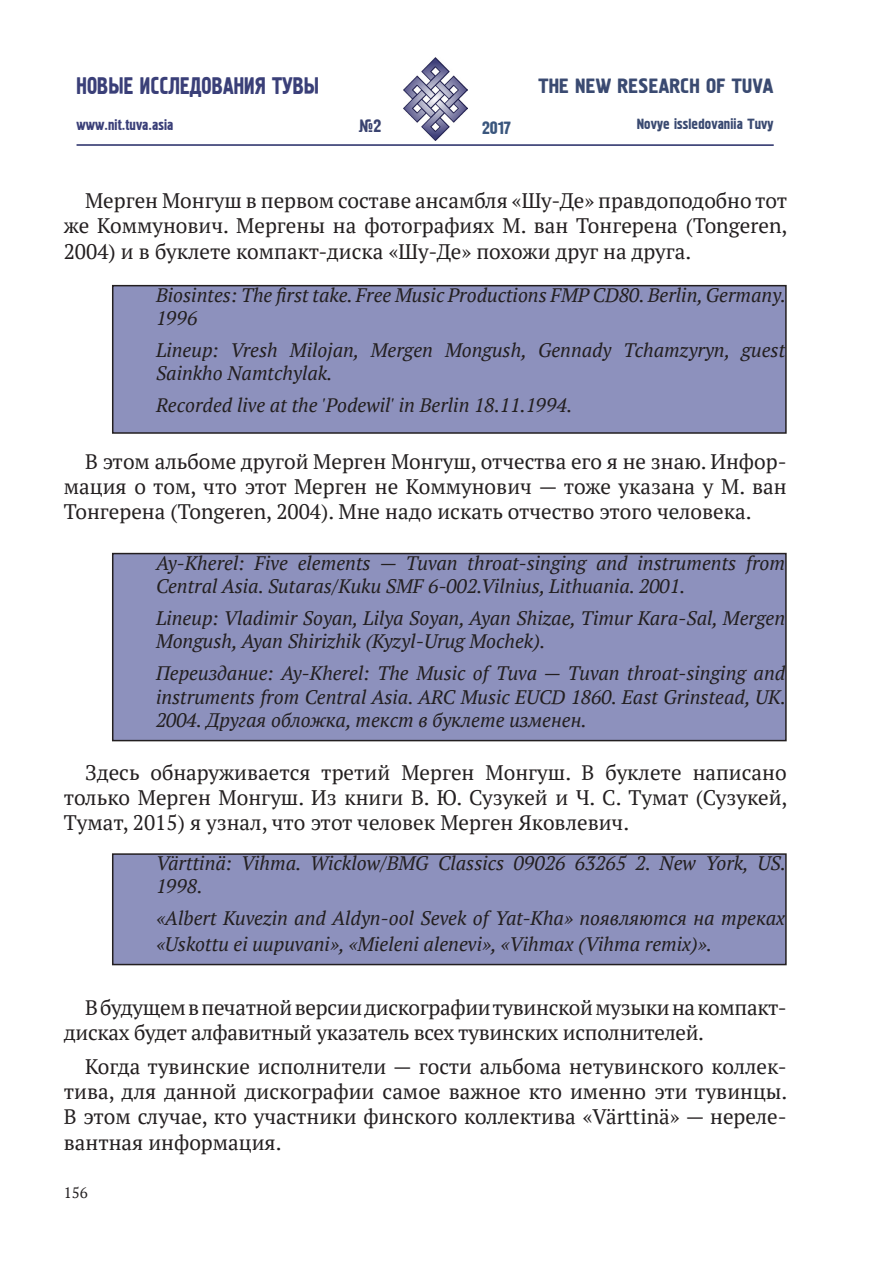
<style>
.page{position:relative;width:893px;height:1263px;background:#fff}
.page>*{position:absolute;margin:0;border:0;box-sizing:border-box;transform-origin:0 0}
.t1{font:24.3px "Pollock 1 CTT";color:#3a3f78;scale:.86 1}
.t2{font:21px/25.2px "PT Serif";color:#231f20;text-align:justify}
.t3{font:21px "Pollock 1 CTT";color:#3a4a71}
.t4{font:italic 19.5px/23.4px "PT Serif";color:#231f20}
.t5{font:18px "Pollock 1 CTT";color:#3a567d}
.t6{font:18px "Pollock 1 CTT";color:#3a4370}
.t7{font:15px "Pollock 1 CTT";color:#3a4a71}
.t8{font:15px "Pollock 1 CTT";color:#3a3f78}
.t9{font:15px "PT Serif";color:#231f20}
</style>
<div class="page">
<hr style="left:77px;top:144px;width:697px;height:2px;background:#232965">
<svg style="left:76px;top:144px;width:245px;height:2px"></svg>
<img style="left:403px;top:58px;width:64px;height:82px">
<div style="left:113px;top:286px;width:673px;height:147px;background:#8d91bd"></div>
<div style="left:112px;top:285px;width:675px;height:149px;border:2px solid #231f20"></div>
<div style="left:113px;top:554px;width:673px;height:187px;background:#8d91bd"></div>
<div style="left:112px;top:553px;width:675px;height:188px;border:2px solid #231f20"></div>
<div style="left:113px;top:854px;width:673px;height:110px;background:#8d91bd"></div>
<div style="left:112px;top:853px;width:675px;height:112px;border:2px solid #231f20"></div>
<p class="t1" style="left:77px;top:72px;width:284px">Новые исследования Тувы</p>
<p class="t8" style="left:77px;top:117px;width:98px">www.nit.tuva.asia</p>
<p class="t6" style="left:358px;top:116px;width:24px">№2</p>
<p class="t5" style="left:482px;top:118px;width:31px">2017</p>
<p class="t3" style="left:539px;top:74px;width:91px">The New research</p>
<p class="t3" style="left:706px;top:74px;width:47px">of Tuva</p>
<p class="t7" style="left:637px;top:115px;width:138px">Novye issledovaniia Tuvy</p>
<p class="t2" style="left:64px;top:188px;width:725px;text-indent:21px">Мерген Монгуш в первом составе ансамбля «Шу-Де» правдоподобно тот же Коммунович. Мергены на фотографиях М. ван Тонгерена (Tongeren, 2004) и в буклете компакт-диска «Шу-Де» похожи друг на друга.</p>
<p class="t4" style="left:156px;top:283px;width:631px">Biosintes: The first take. Free Music Productions FMP CD80. Berlin, Germany.<br>1996</p>
<p class="t4" style="left:156px;top:338px;width:631px">Lineup: Vresh Milojan, Mergen Mongush, Gennady Tchamzyryn, guest<br>Sainkho Namtchylak.</p>
<p class="t4" style="left:156px;top:393px;width:418px">Recorded live at the 'Podewil' in Berlin 18.11.1994.</p>
<p class="t2" style="left:64px;top:448px;width:724px;text-indent:21px">В этом альбоме другой Мерген Монгуш, отчества его я не знаю. Инфор&shy;мация о том, что этот Мерген не Коммунович — тоже указана у М. ван Тонгерена (Tongeren, 2004). Мне надо искать отчество этого человека.</p>
<p class="t4" style="left:156px;top:551px;width:631px">Ay-Kherel: Five elements — Tuvan throat-singing and instruments from<br>Central Asia. Sutaras/Kuku SMF 6-002.Vilnius, Lithuania. 2001.</p>
<p class="t4" style="left:156px;top:606px;width:631px">Lineup: Vladimir Soyan, Lilya Soyan, Ayan Shizae, Timur Kara-Sal, Mergen<br>Mongush, Ayan Shirizhik (Kyzyl-Urug Mochek).</p>
<p class="t4" style="left:156px;top:661px;width:631px;text-align:justify">Переиздание: Ay-Kherel: The Music of Tuva — Tuvan throat-singing and instruments from Central Asia. ARC Music EUCD 1860. East Grinstead, UK.<br>2004. Другая обложка, текст в буклете изменен.</p>
<p class="t2" style="left:64px;top:759px;width:725px;text-indent:21px">Здесь обнаруживается третий Мерген Монгуш. В буклете написано только Мерген Монгуш. Из книги В. Ю. Сузукей и Ч. С. Тумат (Сузукей, Тумат, 2015) я узнал, что этот человек Мерген Яковлевич.</p>
<p class="t4" style="left:156px;top:851px;width:631px">Värttinä: Vihma. Wicklow/BMG Classics 09026 63265 2. New York, US.<br>1998.</p>
<p class="t4" style="left:156px;top:906px;width:631px;line-height:25.2px">«Albert Kuvezin and Aldyn-ool Sevek of Yat-Kha» появляются на треках «Uskottu ei uupuvani», «Mieleni alenevi», «Vihmax (Vihma remix)».</p>
<p class="t2" style="left:64px;top:995px;width:724px;text-indent:21px">В будущем в печатной версии дискографии тувинской музыки на компакт&shy;дисках будет алфавитный указатель всех тувинских исполнителей.</p>
<p class="t2" style="left:64px;top:1054px;width:725px;text-indent:21px">Когда тувинские исполнители — гости альбома нетувинского коллек&shy;тива, для данной дискографии самое важное кто именно эти тувинцы.<br>В этом случае, кто участники финского коллектива «Värttinä» — нереле&shy;вантная информация.</p>
<p class="t9" style="left:64px;top:1183px;width:25px">156</p>
</div>
